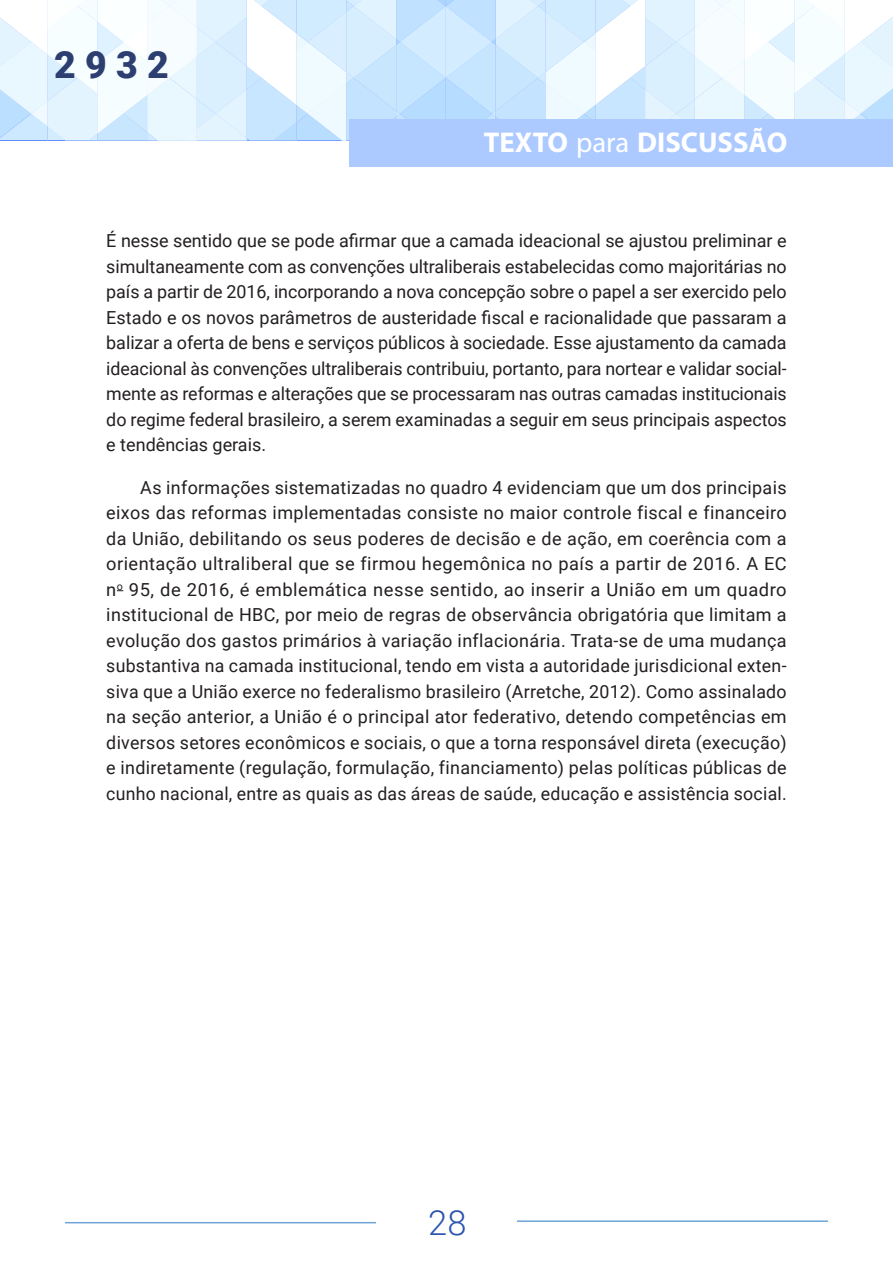
<style>
.page{position:relative;width:893px;height:1263px;background:#fff}
.page>*{position:absolute;margin:0;border:0;box-sizing:border-box;transform-origin:0 0}
.t1{font:900 37.5px "Roboto";color:#2c3f70}
.t2{font:300 34.5px "Roboto";color:#2c55ae}
.t3{font:700 28.65px "Myriad Pro";color:#fff}
.texto_corrido{font:18px/25.5px "Roboto";color:#231f20;text-align:justify}
.s1{font-weight:400}
</style>
<div class="page">
<svg style="left:0;top:0;width:893px;height:140px"></svg>
<div style="left:349px;top:119px;width:544px;height:48px;background:#accaff"></div>
<hr style="left:517px;top:1220px;width:311px;height:2px;background:#6fa5d9">
<hr style="left:65px;top:1222px;width:311px;height:1px;background:#6fa5d9">
<h1 class="t1" style="left:54px;top:38px;width:116px">2932</h1>
<h3 class="t3" style="left:484px;top:124px;width:305px">TEXTO <span class="s1">para</span> DISCUSSÃO</h3>
<p class="texto_corrido" style="left:106px;top:228px;width:682px">É nesse sentido que se pode afirmar que a camada ideacional se ajustou preliminar e simultaneamente com as convenções ultraliberais estabelecidas como majoritárias no país a partir de 2016, incorporando a nova concepção sobre o papel a ser exercido pelo Estado e os novos parâmetros de austeridade fiscal e racionalidade que passaram a balizar a oferta de bens e serviços públicos à sociedade. Esse ajustamento da camada ideacional às convenções ultraliberais contribuiu, portanto, para nortear e validar social&shy;mente as reformas e alterações que se processaram nas outras camadas institucionais do regime federal brasileiro, a serem examinadas a seguir em seus principais aspectos e tendências gerais.</p>
<p class="texto_corrido" style="left:106px;top:474px;width:682px;text-indent:34px">As informações sistematizadas no quadro 4 evidenciam que um dos principais eixos das reformas implementadas consiste no maior controle fiscal e financeiro da União, debilitando os seus poderes de decisão e de ação, em coerência com a orientação ultraliberal que se firmou hegemônica no país a partir de 2016. A EC n<sup>o</sup> 95, de 2016, é emblemática nesse sentido, ao inserir a União em um quadro institucional de HBC, por meio de regras de observância obrigatória que limitam a evolução dos gastos primários à variação inflacionária. Trata-se de uma mudança substantiva na camada institucional, tendo em vista a autoridade jurisdicional exten&shy;siva que a União exerce no federalismo brasileiro (Arretche, 2012). Como assinalado na seção anterior, a União é o principal ator federativo, detendo competências em diversos setores econômicos e sociais, o que a torna responsável direta (execução) e indiretamente (regulação, formulação, financiamento) pelas políticas públicas de cunho nacional, entre as quais as das áreas de saúde, educação e assistência social.</p>
<h2 class="t2" style="left:428px;top:1198px;width:40px">28</h2>
</div>
